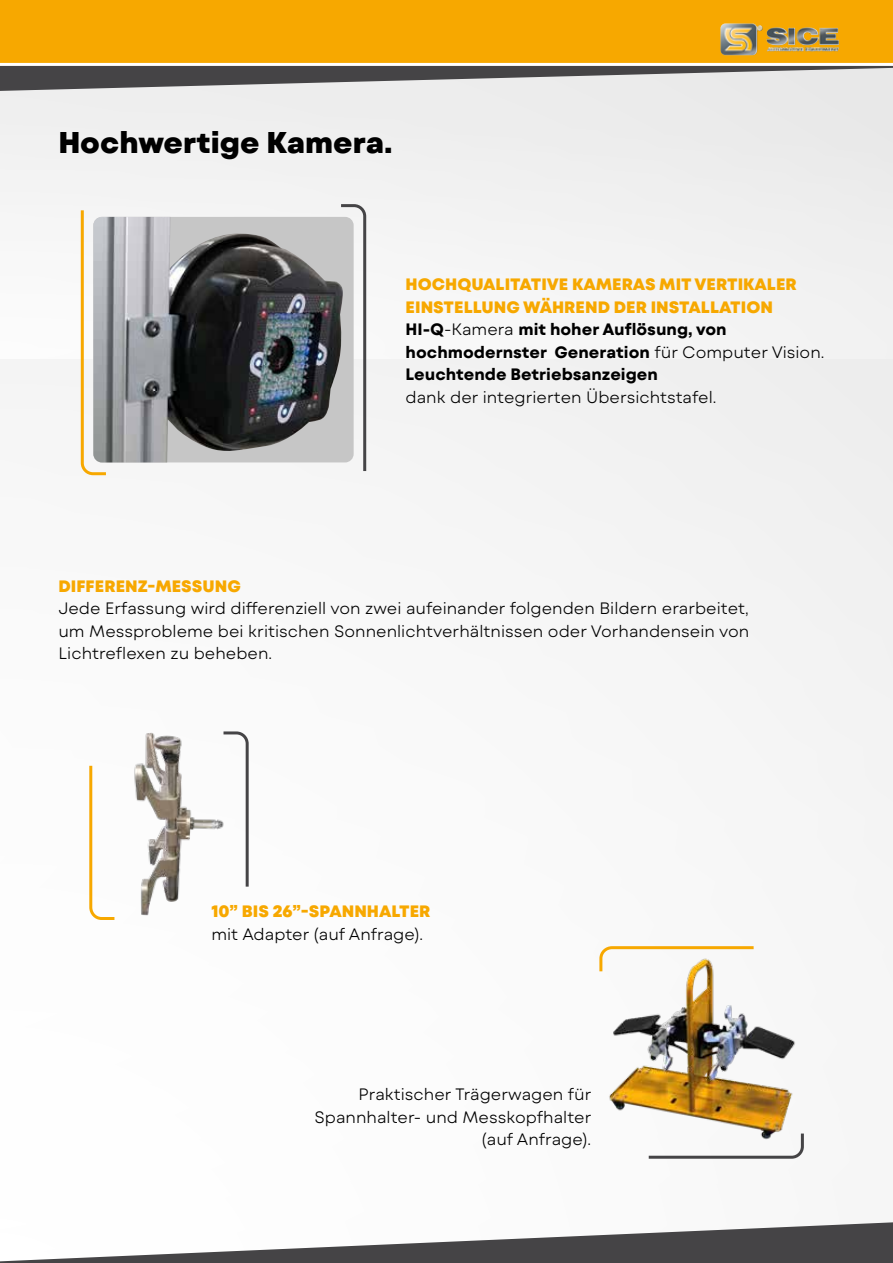
<style>
.page{position:relative;width:893px;height:1263px;background:#fff}
.page>*{position:absolute;margin:0;border:0;box-sizing:border-box;transform-origin:0 0}
.t1{font:800 30px "Mont Blanc";color:#000}
.t2{font:300 16.5px/22.5px "Mont Blanc";color:#000;text-align:right}
.t3{font:700 16.5px/22.5px "Mont Blanc";color:#000}
.t4{font:800 16.5px "Mont Blanc";color:#f7a800}
.s1{font-weight:800;color:#f7a800}
.s2{font-weight:300}
</style>
<div class="page">
<div style="left:0;top:43px;width:893px;height:1220px;background:#f7f7f7"></div>
<svg style="left:0;top:66px;width:893px;height:49px;fill:#ebebeb"></svg>
<div style="left:0;top:0;width:893px;height:63px;background:#f7a800"></div>
<img style="left:720px;top:23px;width:119px;height:32px">
<svg style="left:0;top:1222px;width:893px;height:41px"></svg>
<svg style="left:80px;top:204px;width:287px;height:272px"></svg>
<div style="left:93px;top:217px;width:261px;height:245px;background:#c6c6c6;border-radius:9px"></div>
<img style="left:93px;top:217px;width:250px;height:245px">
<img style="left:134px;top:733px;width:86px;height:182px">
<svg style="left:89px;top:765px;width:26px;height:155px"></svg>
<svg style="left:601px;top:946px;width:153px;height:6px"></svg>
<svg style="left:220px;top:731px;width:29px;height:156px"></svg>
<svg style="left:648px;top:1144px;width:156px;height:15px"></svg>
<img style="left:599px;top:952px;width:205px;height:192px">
<h1 class="t1" style="left:58px;top:123px;width:336px">Hochwertige Kamera.</h1>
<p class="t3" style="left:406px;top:274px;width:420px"><span class="s1">HOCHQUALITATIVE KAMERAS MIT VERTIKALER EINSTELLUNG WÄHREND DER INSTALLATION </span>HI-Q<span class="s2">-Kamera</span> mit hoher Auflösung, von hochmodernster Generation <span class="s2">für Computer Vision.<br></span>Leuchtende Betriebsanzeigen</p>
<p class="t2" style="left:406px;top:386px;width:312px">dank der integrierten Übersichtstafel.</p>
<p class="t4" style="left:58px;top:575px;width:184px">DIFFERENZ-MESSUNG</p>
<p class="t2" style="left:58px;top:597px;width:692px;text-align:justify">Jede Erfassung wird differenziell von zwei aufeinander folgenden Bildern erarbeitet, um Messprobleme bei kritischen Sonnenlichtverhältnissen oder Vorhandensein von Lichtreflexen zu beheben.</p>
<p class="t4" style="left:211px;top:901px;width:221px">10” BIS 26”-SPANNHALTER</p>
<p class="t2" style="left:211px;top:923px;width:213px">mit Adapter (auf Anfrage).</p>
<p class="t2" style="left:315px;top:1083px;width:278px">Praktischer Trägerwagen für<br>Spannhalter- und Messkopfhalter (auf Anfrage).</p>
</div>
